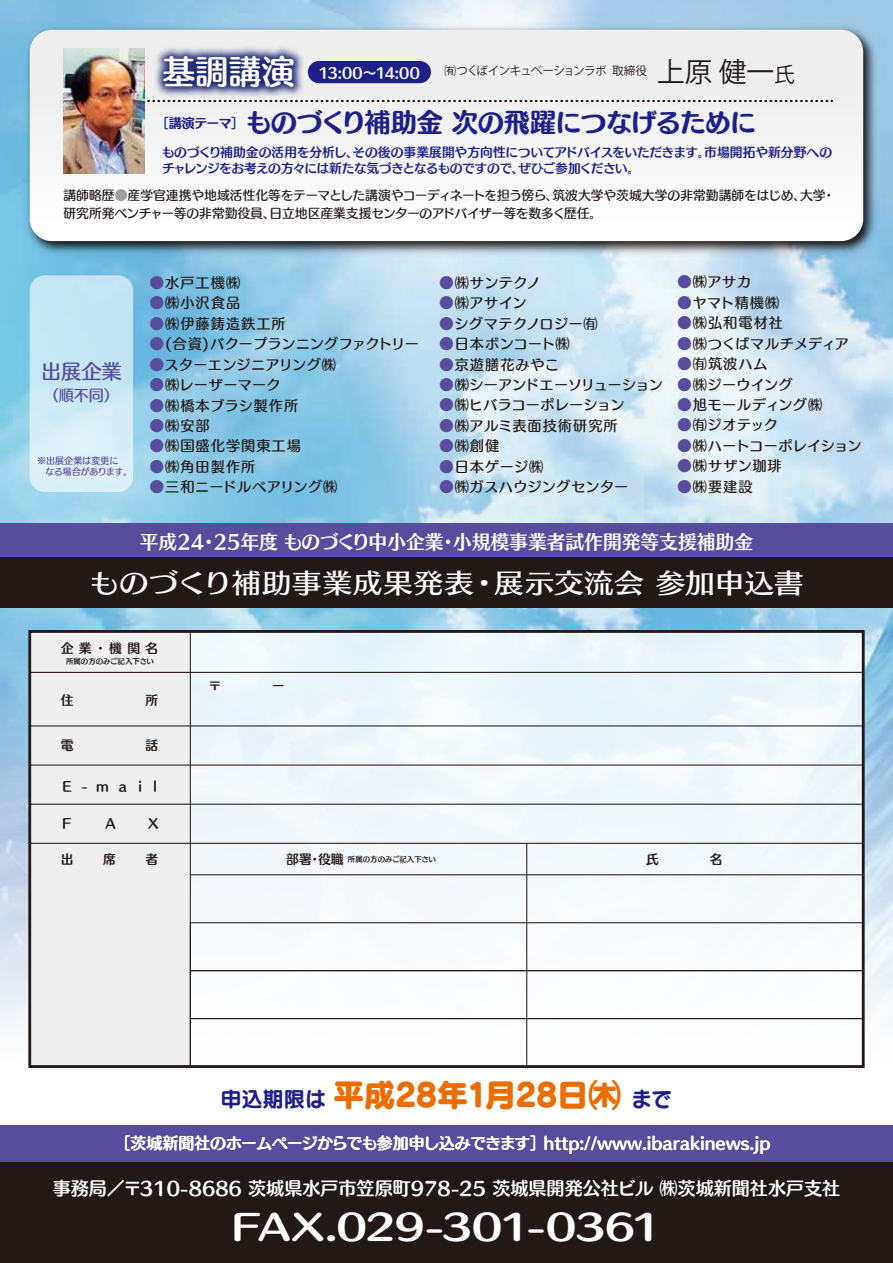
<style>
.page{position:relative;width:893px;height:1263px;background:#fff}
.page>*{position:absolute;margin:0;border:0;box-sizing:border-box;transform-origin:0 0}
.t1{font:33.45px "Humming Std B";letter-spacing:-.025em;color:#fff;scale:1.22 1}
.t2{font:33px "Humming Std B";color:#fff}
.t3{font:31.95px "Seurat Pro EB";letter-spacing:-.015em;color:#ed6c00}
.t4{font:27.6px "Koz Go Pro";color:#221815}
.t5{font:26.85px "Skip Std D";letter-spacing:.005em;color:#fff;scale:1.11 1}
.t6{font:26.1px "Humming Std E";letter-spacing:-.03em;color:#1d2088}
.t7{font:20.25px "Humming Std D";color:#584c9d}
.t8{font:19.2px "Skip Std B";color:#fff}
.t9{font:18px "Humming Std B";color:#fff}
.t10{font:15.9px "Humming Std B";color:#fff}
.t11{font:15.15px "Humming Std D";color:#584c9d}
.t12{font:14.1px "Humming Std D";letter-spacing:.025em;color:#221815}
.t13{font:14.1px "Humming Std D";letter-spacing:.075em;color:#221815}
.t14{font:14.1px "Humming Std D";letter-spacing:-.005em;color:#221815}
.t15{font:14.1px "Humming Std D";letter-spacing:-.035em;color:#221815}
.t16{font:14.1px "Humming Std D";letter-spacing:.005em;color:#221815}
.t17{font:14.1px "Humming Std D";letter-spacing:-.025em;color:#221815}
.t18{font:14.1px "Humming Std D";letter-spacing:.045em;color:#221815}
.t19{font:13.8px "Humming Std B";letter-spacing:-.025em;color:#fff}
.t20{font:12.75px/18.1px "Humming Std D";letter-spacing:-.005em;color:#221815}
.t21{font:12.75px/15.9px "Humming Std B";letter-spacing:-.03em;color:#1d2088}
.t22{font:12.75px "Humming Std B";letter-spacing:.43em;color:#221815}
.t23{font:11.7px "Koz Go Pro";letter-spacing:-.07em;color:#221815}
.t24{font:9.15px/10.9px "Humming Std D";letter-spacing:-.02em;color:#584c9d;text-align:center}
.t25{font:7.5px "Humming Std B";color:#221815}
.s1{font-size:20.7px}
.s2{color:#9fa0a0}
.s3{color:#584c9d}
.s4{font-size:12.75px}
.s5{font-family:"Seurat Pro B";font-size:21.3px;color:#1d2088}
</style>
<div class="page">
<img style="left:0;top:0;width:893px;height:1027px">
<div style="left:0;top:1125px;width:893px;height:113px;background:#584c9d"></div>
<img style="left:21px;top:21px;width:859px;height:237px">
<svg style="left:30px;top:30px;width:833px;height:211px"></svg>
<div style="left:0;top:523px;width:893px;height:85px;background:#221815"></div>
<div style="left:0;top:1162px;width:893px;height:101px;background:#221815"></div>
<div style="left:30px;top:631px;width:833px;height:435px;background:#f4f9fc"></div>
<div style="left:29px;top:631px;width:162px;height:436px;background:#efefef;border:1px solid #221815"></div>
<div style="left:0;top:523px;width:893px;height:34px;background:#584c9d"></div>
<img style="left:102px;top:0;width:253px;height:153px">
<svg style="left:145px;top:100px;width:688px;height:2px"></svg>
<img style="left:64px;top:49px;width:81px;height:125px">
<div style="left:308px;top:61px;width:123px;height:22px;background:#1d2088;border-radius:11px"></div>
<div style="left:28px;top:630px;width:837px;height:438px;border:3px solid #221815"></div>
<hr style="left:30px;top:672px;width:833px;height:1px;background:#221815">
<hr style="left:30px;top:725px;width:833px;height:1px;background:#221815">
<hr style="left:30px;top:764px;width:833px;height:1px;background:#221815">
<hr style="left:30px;top:804px;width:833px;height:1px;background:#221815">
<hr style="left:30px;top:843px;width:833px;height:1px;background:#221815">
<hr style="left:190px;top:874px;width:673px;height:1px;background:#221815">
<hr style="left:526px;top:843px;width:1px;height:223px;background:#221815">
<div style="left:190px;top:922px;width:674px;height:49px;border:1px solid #221815"></div>
<div style="left:190px;top:970px;width:674px;height:49px;border:1px solid #221815"></div>
<div style="left:190px;top:1018px;width:674px;height:49px;border:1px solid #221815"></div>
<div style="left:30px;top:275px;width:103px;height:217px;background:linear-gradient(to bottom,#bde2f2,#dff2f8);border-radius:15px"></div>
<p class="t2" style="left:162px;top:47px;width:134px">基調講演</p>
<p class="t23" style="left:444px;top:63px;width:204px">㈲つくばインキュベーションラボ 取締役</p>
<p class="t4" style="left:657px;top:54px;width:139px">上原 健一<span class="s1">氏</span></p>
<p class="t6" style="left:156px;top:103px;width:602px"><sup>［講演テーマ］</sup> ものづくり補助金 次の飛躍につなげるために</p>
<p class="t19" style="left:319px;top:62px;width:102px">13:00～14:00</p>
<p class="t21" style="left:162px;top:144px;width:672px">ものづくり補助金の活用を分析し、その後の事業展開や方向性についてアドバイスをいただきます。市場開拓や新分野へのチャレンジをお考えの方々には新たな気づきとなるものですので、ぜひご参加ください。</p>
<p class="t20" style="left:64px;top:186px;width:773px">講師略歴<span class="s2">●</span>産学官連携や地域活性化等をテーマとした講演やコーディネートを担う傍ら、筑波大学や茨城大学の非常勤講師をはじめ、大学・研究所発ベンチャー等の非常勤役員、日立地区産業支援センターのアドバイザー等を数多く歴任。</p>
<p class="t7" style="left:41px;top:356px;width:82px">出展企業</p>
<p class="t11" style="left:44px;top:383px;width:77px">（順不同）</p>
<p class="t24" style="left:27px;top:455px;width:107px">※出展企業は変更に<br>　　なる場合があります。</p>
<p class="t12" style="left:150px;top:272px;width:92px"><span class="s3">●</span>水戸工機㈱</p>
<p class="t12" style="left:150px;top:292px;width:92px"><span class="s3">●</span>㈱小沢食品</p>
<p class="t13" style="left:150px;top:313px;width:137px"><span class="s3">●</span>㈱伊藤鋳造鉄工所</p>
<p class="t14" style="left:150px;top:333px;width:270px"><span class="s3">●</span>(合資)バクープランニングファクトリー</p>
<p class="t12" style="left:150px;top:353px;width:188px"><span class="s3">●</span>スターエンジニアリング㈱</p>
<p class="t12" style="left:150px;top:374px;width:133px"><span class="s3">●</span>㈱レーザーマーク</p>
<p class="t18" style="left:150px;top:394px;width:150px"><span class="s3">●</span>㈱橋本ブラシ製作所</p>
<p class="t12" style="left:150px;top:415px;width:61px"><span class="s3">●</span>㈱安部</p>
<p class="t13" style="left:150px;top:435px;width:153px"><span class="s3">●</span>㈱国盛化学関東工場</p>
<p class="t12" style="left:150px;top:456px;width:107px"><span class="s3">●</span>㈱角田製作所</p>
<p class="t12" style="left:150px;top:476px;width:189px"><span class="s3">●</span>三和ニードルベアリング㈱</p>
<p class="t12" style="left:440px;top:272px;width:103px"><span class="s3">●</span>㈱サンテクノ</p>
<p class="t12" style="left:440px;top:292px;width:89px"><span class="s3">●</span>㈱アサイン</p>
<p class="t12" style="left:440px;top:313px;width:160px"><span class="s3">●</span>シグマテクノロジー㈲</p>
<p class="t12" style="left:440px;top:333px;width:132px"><span class="s3">●</span>日本ボンコート㈱</p>
<p class="t13" style="left:440px;top:353px;width:121px"><span class="s3">●</span>京遊膳花みやこ</p>
<p class="t15" style="left:440px;top:374px;width:225px"><span class="s3">●</span>㈱シーアンドエーソリューション</p>
<p class="t16" style="left:440px;top:394px;width:186px"><span class="s3">●</span>㈱ヒバラコーポレーション</p>
<p class="t13" style="left:440px;top:415px;width:180px"><span class="s3">●</span>㈱アルミ表面技術研究所</p>
<p class="t12" style="left:440px;top:435px;width:61px"><span class="s3">●</span>㈱創健</p>
<p class="t12" style="left:440px;top:456px;width:105px"><span class="s3">●</span>日本ゲージ㈱</p>
<p class="t12" style="left:440px;top:476px;width:190px"><span class="s3">●</span>㈱ガスハウジングセンター</p>
<p class="t12" style="left:678px;top:271px;width:75px"><span class="s3">●</span>㈱アサカ</p>
<p class="t12" style="left:678px;top:292px;width:103px"><span class="s3">●</span>ヤマト精機㈱</p>
<p class="t12" style="left:678px;top:312px;width:107px"><span class="s3">●</span>㈱弘和電材社</p>
<p class="t14" style="left:678px;top:333px;width:173px"><span class="s3">●</span>㈱つくばマルチメディア</p>
<p class="t12" style="left:678px;top:353px;width:91px"><span class="s3">●</span>㈲筑波ハム</p>
<p class="t12" style="left:678px;top:373px;width:117px"><span class="s3">●</span>㈱ジーウイング</p>
<p class="t12" style="left:678px;top:394px;width:146px"><span class="s3">●</span>旭モールディング㈱</p>
<p class="t12" style="left:678px;top:414px;width:102px"><span class="s3">●</span>㈲ジオテック</p>
<p class="t17" style="left:678px;top:435px;width:186px"><span class="s3">●</span>㈱ハートコーポレイション</p>
<p class="t12" style="left:678px;top:455px;width:106px"><span class="s3">●</span>㈱サザン珈琲</p>
<p class="t12" style="left:678px;top:476px;width:76px"><span class="s3">●</span>㈱要建設</p>
<p class="t8" style="left:140px;top:527px;width:615px">平成24・25年度 ものづくり中小企業・小規模事業者試作開発等支援補助金</p>
<p class="t5" style="left:89px;top:562px;width:645px">ものづくり補助事業成果発表・展示交流会 参加申込書</p>
<p class="t22" style="left:61px;top:639px;width:99px">企業・機関名</p>
<p class="t25" style="left:66px;top:656px;width:89px">所属の方のみご記入下さい</p>
<p class="t22" style="left:61px;top:691px;width:14px">住</p>
<p class="t22" style="left:146px;top:691px;width:14px">所</p>
<p class="t22" style="left:61px;top:735px;width:14px">電</p>
<p class="t22" style="left:146px;top:735px;width:14px">話</p>
<p class="t22" style="left:61px;top:777px;width:102px">Ｅ-ｍａｉｌ</p>
<p class="t22" style="left:61px;top:814px;width:14px">Ｆ</p>
<p class="t22" style="left:104px;top:814px;width:14px">Ａ</p>
<p class="t22" style="left:148px;top:814px;width:12px">X</p>
<p class="t22" style="left:61px;top:850px;width:14px">出</p>
<p class="t22" style="left:103px;top:850px;width:14px">席</p>
<p class="t22" style="left:146px;top:850px;width:14px">者</p>
<p class="t25" style="left:286px;top:854px;width:151px"><span class="s4">部署・役職</span>所属の方のみご記入下さい</p>
<p class="t22" style="left:646px;top:850px;width:78px">氏　　　　名</p>
<p class="t3" style="left:221px;top:1072px;width:453px"><span class="s5">申込期限は</span>平成28年1月28日㈭ <span class="s5">まで</span></p>
<p class="t10" style="left:115px;top:1131px;width:657px">［茨城新聞社のホームページからでも参加申し込みできます］http://www.ibarakinews.jp</p>
<p class="t9" style="left:53px;top:1175px;width:789px">事務局／〒310-8686 茨城県水戸市笠原町978-25 茨城県開発公社ビル ㈱茨城新聞社水戸支社</p>
<p class="t1" style="left:231px;top:1201px;width:354px">FAX.029-301-0361</p>
</div>
